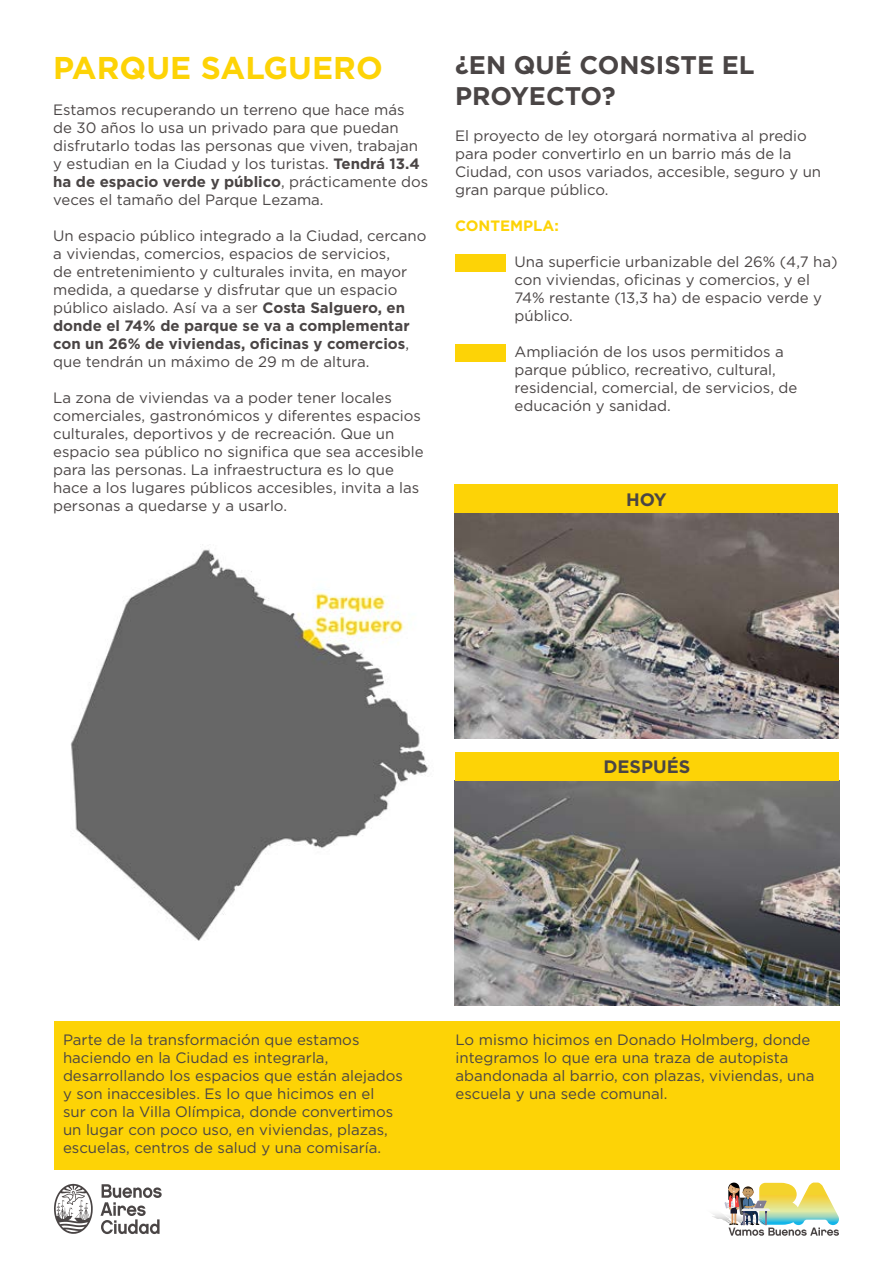
<style>
.page{position:relative;width:893px;height:1263px;background:#fff}
.page>*{position:absolute;margin:0;border:0;box-sizing:border-box;transform-origin:0 0}
.t1{font:700 31.5px "Gotham";color:#fdd306}
.t2{font:700 25.5px/30.6px "Gotham";color:#4a4545}
.t3{font:700 18px "Gotham";color:#4a4545}
.t4{font:15px/18px "Gotham";color:#4a4545}
.t5{font:700 15px "Gotham";color:#fdd306}
.s1{font-weight:700}
</style>
<div class="page">
<svg style="left:101px;top:1184px;width:61px;height:50px"></svg>
<svg style="left:54px;top:1184px;width:39px;height:50px"></svg>
<img style="left:712px;top:1214px;width:12px;height:7px">
<img style="left:724px;top:1182px;width:115px;height:54px">
<img style="left:70px;top:544px;width:359px;height:397px">
<div style="left:54px;top:1020px;width:786px;height:149px;background:#fdd306"></div>
<img style="left:455px;top:780px;width:385px;height:226px">
<img style="left:455px;top:513px;width:383px;height:225px">
<div style="left:455px;top:485px;width:383px;height:28px;background:#fdd306"></div>
<div style="left:455px;top:752px;width:383px;height:28px;background:#fdd306"></div>
<div style="left:455px;top:254px;width:51px;height:17px;background:#fdd306"></div>
<div style="left:455px;top:344px;width:51px;height:18px;background:#fdd306"></div>
<h1 class="t1" style="left:53px;top:47px;width:331px">PARQUE SALGUERO</h1>
<p class="t4" style="left:53px;top:101px;width:377px">Estamos recuperando un terreno que hace más<br>de 30 años lo usa un privado para que puedan disfrutarlo todas las personas que viven, trabajan y estudian en la Ciudad y los turistas. <span class="s1">Tendrá 13.4 ha de espacio verde y público</span>, prácticamente dos veces el tamaño del Parque Lezama.</p>
<p class="t4" style="left:53px;top:227px;width:375px">Un espacio público integrado laa Ciudad, cercano a viviendas, comercios, espacios de servicios,<br>de entretenimiento y culturales invita, en mayor medida a, quedarse y disfrutar que un espacio público aislado. Así va a ser <span class="s1">Costa Salguero, en donde el 74% de parque se va a complementar con un 26% de viviendas, oficinas y comercios</span>, que tendrán un máximo de 29 m de altura.</p>
<p class="t4" style="left:53px;top:389px;width:372px">La zona de viviendas va a poder tener locales comerciales, gastronómicos y diferentes espacios culturales, deportivos y de recreación. Que un espacio sea público no significa que sea accesible para las personas. La infraestructura es lo que hace a los lugares públicos accesibles, invita a las personas a quedarse ay usarlo.</p>
<h2 class="t2" style="left:455px;top:50px;width:301px">¿EN QUÉ CONSISTE EL<br>PROYECTO?</h2>
<p class="t4" style="left:455px;top:126px;width:368px">El proyecto de ley otorgará normativa al predio para poder convertirlo en un barrio más de la Ciudad, con usos variados, accesible, seguro y un gran parque público.</p>
<p class="t5" style="left:455px;top:216px;width:105px">CONTEMPLA:</p>
<p class="t4" style="left:514px;top:252px;width:325px">Una superficie urbanizable del 26% (4,7 ha( con viviendas, oficinas y comercios y, el 74% restante (13,3 ha) de espacio verde y público.</p>
<p class="t4" style="left:514px;top:342px;width:284px">Ampliación de los usos permitidos a parque público, recreativo, cultural, residencial, comercial, de servicios, de educación y sanidad.</p>
<p class="t3" style="left:626px;top:488px;width:42px">HOY</p>
<p class="t3" style="left:603px;top:755px;width:88px">DESPUÉS</p>
<p class="t4" style="left:63px;top:1030px;width:341px">Parte de la transformación que estamos haciendo en la Ciudad es integrarla, desarrollando los espacios que están alejados y son inaccesibles. Es lo que hicimos en el<br>sur con la Villa Olímpica, donde convertimos un lugar con poco uso, en viviendas, plazas, escuelas, centros de salud y una comisaría.</p>
<p class="t4" style="left:455px;top:1030px;width:360px">Lo mismo hicimos en Donado Holmberg, donde integramos lo que era una traza de autopista abandonada al barrio, con plazas, viviendas, una escuela y una sede comunal.</p>
</div>
